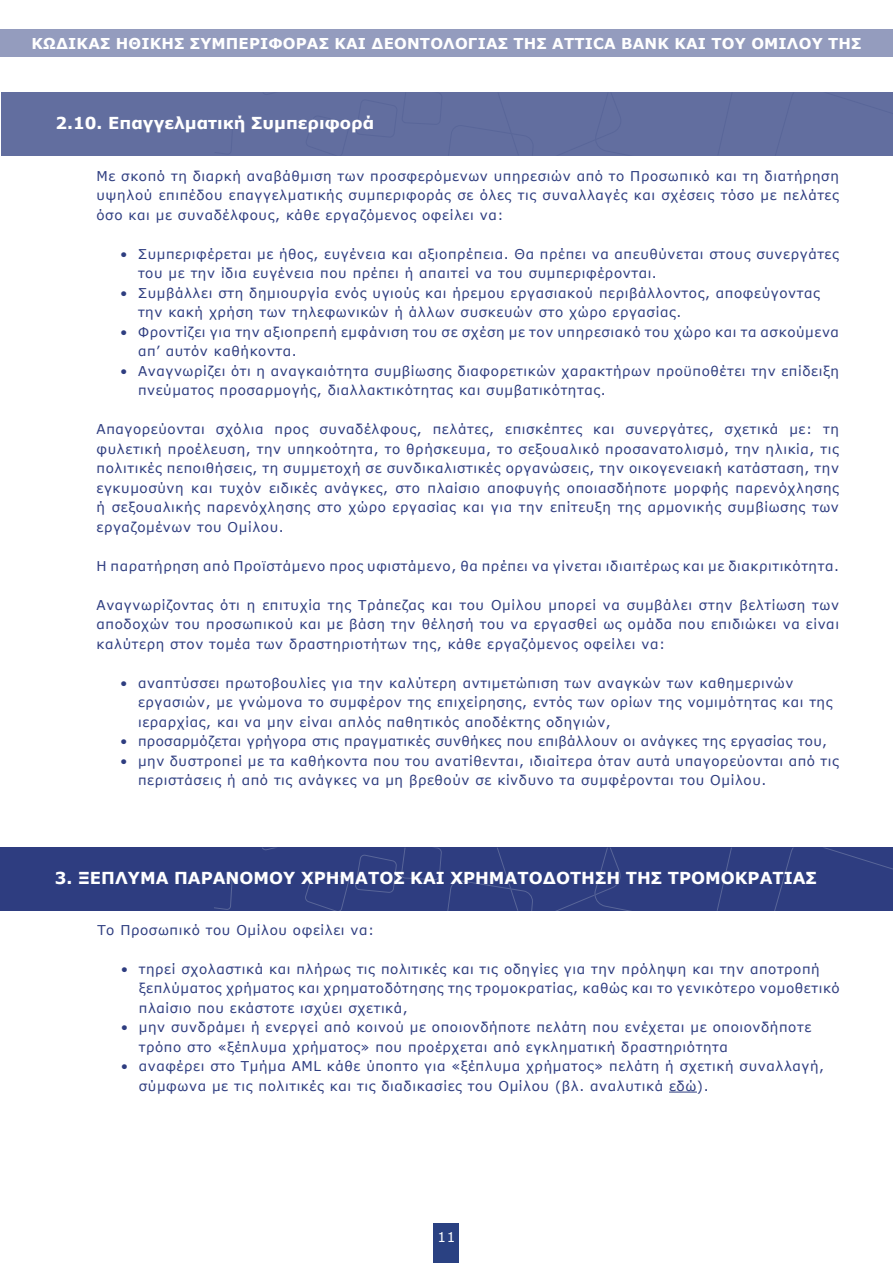
<style>
.page{position:relative;width:893px;height:1263px;background:#fff}
.page>*{position:absolute;margin:0;border:0;box-sizing:border-box;transform-origin:0 0}
.t1{font:700 16.5px "Verdana";color:#fff}
.t2{font:700 15px "Verdana";letter-spacing:.01em;color:#fff}
.t3{font:13.5px/19.5px "Verdana";letter-spacing:.045em;color:#2e3d80}
.t4{font:13.5px "Verdana";letter-spacing:.025em;color:#2e3d80}
.t5{font:13.5px "Verdana";color:#fff}
</style>
<div class="page">
<div style="left:434px;top:1223px;width:25px;height:40px;background:#2a4182"></div>
<div style="left:0;top:29px;width:893px;height:28px;background:#949cbe"></div>
<div style="left:2px;top:92px;width:891px;height:64px;background:#626e9f"></div>
<div style="left:1px;top:847px;width:892px;height:64px;background:#2e3d80"></div>
<svg style="left:214px;top:878px;width:18px;height:32px"></svg>
<svg style="left:262px;top:847px;width:15px;height:3px"></svg>
<svg style="left:305px;top:871px;width:44px;height:40px"></svg>
<svg style="left:717px;top:847px;width:15px;height:64px"></svg>
<svg style="left:823px;top:847px;width:70px;height:22px"></svg>
<svg style="left:774px;top:847px;width:20px;height:64px"></svg>
<svg style="left:355px;top:847px;width:276px;height:64px"></svg>
<svg style="left:669px;top:1092px;width:28px;height:1px"></svg>
<p class="t2" style="left:32px;top:32px;width:831px">ΚΩΔΙΚΑΣ ΗΘΙΚΗΣ ΣΥΜΠΕΡΙΦΟΡΑΣ ΚΑΙ ΔΕΟΝΤΟΛOΓΙΑΣ ΤΗΣ ATTICA BANK ΚΑΙ ΤΟΥ ΟΜΙΛΟΥ ΤΗΣ</p>
<p class="t1" style="left:56px;top:111px;width:320px">2.10. Επαγγελματική Συμπεριφορά</p>
<p class="t3" style="left:97px;top:166px;width:744px;text-align:justify">Με σκοπό τη διαρκή αναβάθμιση των προσφερόμενων υπηρεσιών από το Προσωπικό και τη διατήρηση υψηλού επιπέδου επαγγελματικής συμπεριφοράς σε όλες τις συναλλαγές και σχέσεις τόσο με πελάτες όσο και με συναδέλφους, κάθε εργαζόμενος οφείλει να:</p>
<p class="t3" style="left:138px;top:244px;width:702px;text-indent:-18px">• Συμπεριφέρεται με ήθος, ευγένεια και αξιοπρέπεια. Θα πρέπει να απευθύνεται στους συνεργάτες του με την ίδια ευγένεια που πρέπει ή απαιτεί να του συμπεριφέρονται.</p>
<p class="t3" style="left:138px;top:283px;width:683px;text-indent:-18px">• Συμβάλλει στη δημιουργία ενός υγιούς και ήρεμου εργασιακού περιβάλλοντος, αποφεύγοντας την κακή χρήση των τηλεφωνικών ή άλλων συσκευών στο χώρο εργασίας.</p>
<p class="t3" style="left:138px;top:322px;width:702px;text-indent:-18px">• Φροντίζει για την αξιοπρεπή εμφάνιση του σε σχέση με τον υπηρεσιακό του χώρο και τα ασκούμενα απ’ αυτόν καθήκοντα.</p>
<p class="t3" style="left:138px;top:361px;width:702px;text-indent:-18px">• Αναγνωρίζει ότι η αναγκαιότητα συμβίωσης διαφορετικών χαρακτήρων προϋποθέτει την επίδειξη πνεύματος προσαρμογής, διαλλακτικότητας και συμβατικότητας.</p>
<p class="t3" style="left:97px;top:419px;width:744px;text-align:justify">Απαγορεύονται σχόλια προς συναδέλφους, πελάτες, επισκέπτες και συνεργάτες, σχετικά με: τη φυλετική προέλευση, την υπηκοότητα, το θρήσκευμα, το σεξουαλικό προσανατολισμό, την ηλικία, τις πολιτικές πεποιθήσεις, τη συμμετοχή σε συνδικαλιστικές οργανώσεις, την οικογενειακή κατάσταση, την εγκυμοσύνη και τυχόν ειδικές ανάγκες, στο πλαίσιο αποφυγής οποιασδήποτε μορφής παρενόχλησης ή σεξουαλικής παρενόχλησης στο χώρο εργασίας και για την επίτευξη της αρμονικής συμβίωσης των εργαζομένων του Ομίλου.</p>
<p class="t3" style="left:97px;top:556px;width:744px">Η παρατήρηση από Προϊστάμενο προς υφιστάμενο, θα πρέπει να γίνεται ιδιαιτέρως και με διακριτικότητα.</p>
<p class="t3" style="left:97px;top:595px;width:744px;text-align:justify">Αναγνωρίζοντας ότι η επιτυχία της Τράπεζας και του Ομίλου μπορεί να συμβάλει στην βελτίωση των αποδοχών του προσωπικού και με βάση την θέλησή του να εργασθεί ως ομάδα που επιδιώκει να είναι καλύτερη στον τομέα των δραστηριοτήτων της, κάθε εργαζόμενος οφείλει να:</p>
<p class="t3" style="left:138px;top:673px;width:696px;text-indent:-18px">• αναπτύσσει πρωτοβουλίες για την καλύτερη αντιμετώπιση των αναγκών των καθημερινών εργασιών, με γνώμονα το συμφέρον της επιχείρησης, εντός των ορίων της νομιμότητας και της ιεραρχίας, και να μην είναι απλός παθητικός αποδέκτης οδηγιών,</p>
<p class="t4" style="left:120px;top:732px;width:709px">• προσαρμόζεται γρήγορα στις πραγματικές συνθήκες που επιβάλλουν οι ανάγκες της εργασίας του,</p>
<p class="t3" style="left:138px;top:751px;width:702px;text-indent:-18px">• μην δυστροπεί με τα καθήκοντα που του ανατίθενται, ιδιαίτερα όταν αυτά υπαγορεύονται από τις περιστάσεις ή από τις ανάγκες να μη βρεθούν σε κίνδυνο τα συμφέρονται του Ομίλου.</p>
<p class="t1" style="left:55px;top:866px;width:763px">3. ΞEΠΛΥΜΑ ΠΑΡAΝΟΜΟΥ ΧΡHΜΑΤΟΣ ΚΑΙ ΧΡΗΜΑΤΟΔOΤΗΣΗ ΤΗΣ ΤΡΟΜΟΚΡΑΤIΑΣ</p>
<p class="t3" style="left:97px;top:920px;width:278px">Το Προσωπικό του Ομίλου οφείλει να:</p>
<p class="t3" style="left:139px;top:959px;width:702px;text-indent:-18px">• τηρεί σχολαστικά και πλήρως τις πολιτικές και τις οδηγίες για την πρόληψη και την αποτροπή ξεπλύματος χρήματος και χρηματοδότησης της τρομοκρατίας, καθώς και το γενικότερο νομοθετικό πλαίσιο που εκάστοτε ισχύει σχετικά,</p>
<p class="t3" style="left:139px;top:1017px;width:674px;text-indent:-18px">• μην συνδράμει ή ενεργεί από κοινού με οποιονδήποτε πελάτη που ενέχεται με οποιονδήποτε τρόπο στο «ξέπλυμα χρήματος» που προέρχεται από εγκληματική δραστηριότητα</p>
<p class="t3" style="left:139px;top:1056px;width:687px;text-indent:-18px">• αναφέρει στο Τμήμα AML κάθε ύποπτο για «ξέπλυμα χρήματος» πελάτη ή σχετική συναλλαγή, σύμφωνα με τις πολιτικές και τις διαδικασίες του Ομίλου (βλ. αναλυτικά εδώ).</p>
<p class="t5" style="left:437px;top:1227px;width:19px">11</p>
</div>
